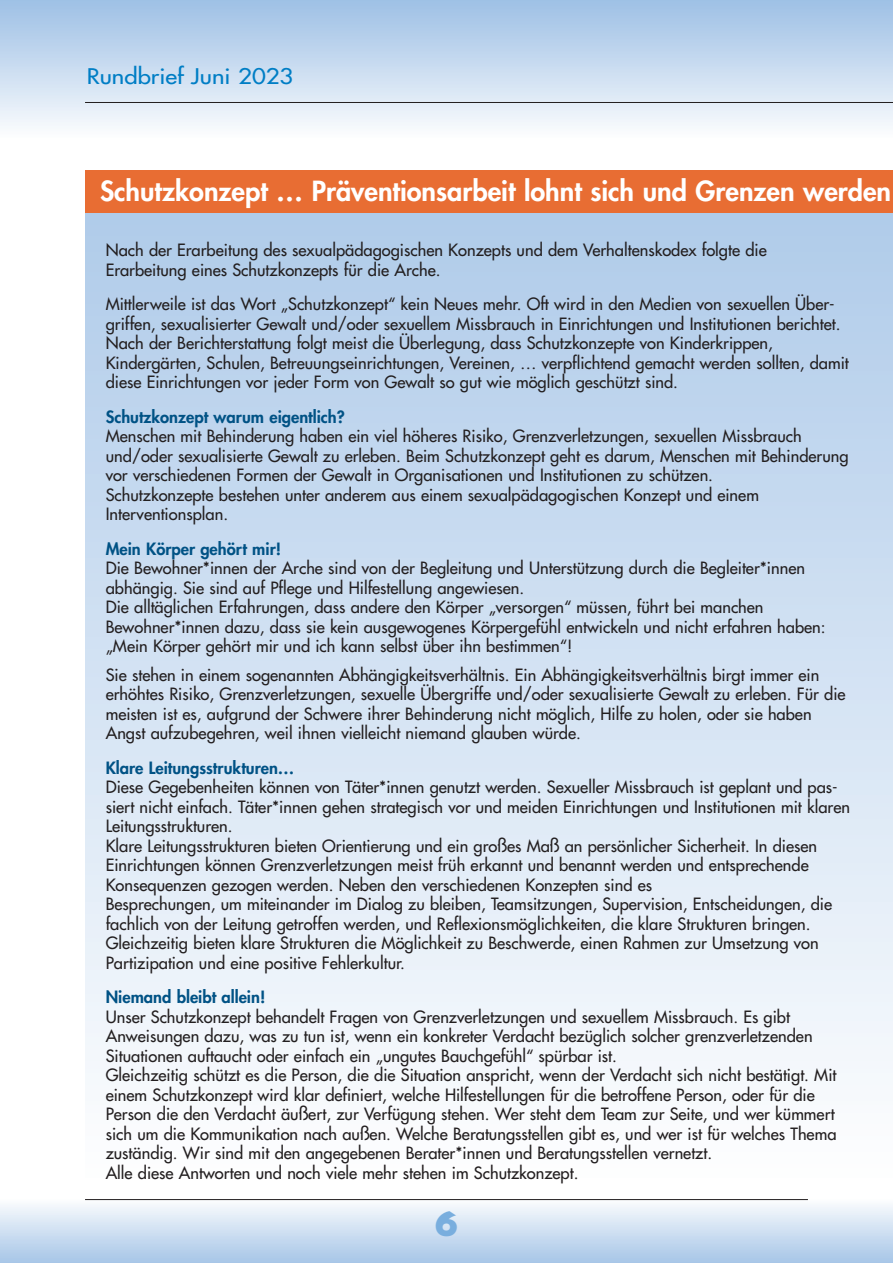
<style>
.page{position:relative;width:893px;height:1263px;background:#fff}
.page>*{position:absolute;margin:0;border:0;box-sizing:border-box;transform-origin:0 0}
.t1{font:800 36px "Gill Sans";color:#79aede}
.t2{font:800 27px "Futura Std";color:#fff}
.t3{font:500 21px "Futura Std";color:#007ec5;scale:1.14 1}
.t4{font:500 16.5px/19.5px "Futura Std";color:#231f20}
.t5{font:800 16.5px "Futura Std";color:#005285}
</style>
<div class="page">
<div style="left:0;top:0;width:893px;height:138px;background:linear-gradient(to bottom,#9cbfe5,#fbfcfe)"></div>
<div style="left:0;top:1199px;width:893px;height:64px;background:linear-gradient(to bottom,#fbfcfe,#a8c6e8)"></div>
<hr style="left:85px;top:1199px;width:723px;height:1px;background:#231f20">
<hr style="left:85px;top:102px;width:808px;height:1px;background:#231f20">
<div style="left:85px;top:170px;width:808px;height:1008px;background:linear-gradient(to bottom,#abc8e8,#fcfdfe)"></div>
<svg style="left:880px;top:1199px;width:13px;height:64px"></svg>
<div style="left:85px;top:170px;width:808px;height:43px;background:#e86d33"></div>
<p class="t3" style="left:87px;top:65px;width:183px">Rundbrief Juni 2023</p>
<h2 class="t2" style="left:100px;top:178px;width:793px">Schutzkonzept … Präventionsarbeit lohnt sich und Grenzen werden</h2>
<p class="t4" style="left:106px;top:241px;width:662px">Nach der Erarbeitung des sexualpädagogischen Konzepts und dem Verhaltenskodex folgte die<br>Erarbeitung eines Schutzkonzepts für die Arche.</p>
<p class="t4" style="left:106px;top:295px;width:745px">Mittlerweile ist das Wort „Schutzkonzept“ kein Neues mehr. Oft wird in den Medien von sexuellen Über&shy;griffen, sexualisierter Gewalt und/oder sexuellem Missbrauch in Einrichtungen und Institutionen berichtet.<br>Nach der Berichterstattung folgt meist die Überlegung, dass Schutzkonzepte von Kinderkrippen, Kindergärten, Schulen, Betreuungseinrichtungen, Vereinen, … verpflichtend gemacht werden sollten, damit diese Einrichtungen vor jeder Form von Gewalt so gut wie möglich geschützt sind.</p>
<p class="t5" style="left:106px;top:409px;width:241px">Schutzkonzept warum eigentlich?</p>
<p class="t4" style="left:106px;top:427px;width:744px">Menschen mit Behinderung haben ein viel höheres Risiko, Grenzverletzungen, sexuellen Missbrauch und/oder sexualisierte Gewalt zu erleben. Beim Schutzkonzept geht es darum, Menschen mit Behinderung vor verschiedenen Formen der Gewalt in Organisationen und Institutionen zu schützen.<br>Schutzkonzepte bestehen unter anderem aus einem sexualpädagogischen Konzept und einem Interventionsplan.</p>
<p class="t5" style="left:106px;top:541px;width:177px">Mein Körper gehört mir!</p>
<p class="t4" style="left:106px;top:559px;width:721px">Die Bewohner*innen der Arche sind von der Begleitung und Unterstützung durch die Begleiter*innen abhängig. Sie sind auf Pflege und Hilfestellung angewiesen.<br>Die alltäglichen Erfahrungen, dass andere den Körper „versorgen“ müssen, führt bei manchen Bewohner*innen dazu, dass sie kein ausgewogenes Körpergefühl entwickeln und nicht erfahren haben: „Mein Körper gehört mir und ich kann selbst über ihn bestimmen“!</p>
<p class="t4" style="left:106px;top:666px;width:741px">Sie stehen in einem sogenannten Abhängigkeitsverhältnis. Ein Abhängigkeitsverhältnis birgt immer ein erhöhtes Risiko, Grenzverletzungen, sexuelle Übergriffe und/oder sexualisierte Gewalt zu erleben. Für die meisten ist es, aufgrund der Schwere ihrer Behinderung nicht möglich, Hilfe zu holen, oder sie haben Angst aufzubegehren, weil ihnen vielleicht niemand glauben würde.</p>
<p class="t5" style="left:106px;top:760px;width:190px">Klare Leitungsstrukturen…</p>
<p class="t4" style="left:106px;top:778px;width:746px">Diese Gegebenheiten können von Täter*innen genutzt werden. Sexueller Missbrauch ist geplant und pas&shy;siert nicht einfach. Täter*innen gehen strategisch vor und meiden Einrichtungen und Institutionen mit klaren Leitungsstrukturen.<br>Klare Leitungsstrukturen bieten Orientierung und ein großes Maß an persönlicher Sicherheit. In diesen Einrichtungen können Grenzverletzungen meist früh erkannt und benannt werden und entsprechende Konsequenzen gezogen werden. Neben den verschiedenen Konzepten sind es<br>Besprechungen, um miteinander im Dialog zu bleiben, Teamsitzungen, Supervision, Entscheidungen, die fachlich von der Leitung getroffen werden, und Reflexionsmöglichkeiten, die klare Strukturen bringen.<br>Gleichzeitig bieten klare Strukturen die Möglichkeit zu Beschwerde, einen Rahmen zur Umsetzung von Partizipation und eine positive Fehlerkultur.</p>
<p class="t5" style="left:106px;top:989px;width:161px">Niemand bleibt allein!</p>
<p class="t4" style="left:106px;top:1008px;width:732px">Unser Schutzkonzept behandelt Fragen von Grenzverletzungen und sexuellem Missbrauch. Es gibt Anweisungen dazu, was zu tun ist, wenn ein konkreter Verdacht bezüglich solcher grenzverletzenden Situationen auftaucht oder einfach ein „ungutes Bauchgefühl“ spürbar ist.<br>Gleichzeitig schützt es die Person, die die Situation anspricht, wenn der Verdacht sich nicht bestätigt. Mit einem Schutzkonzept wird klar definiert, welche Hilfestellungen für die betroffene Person, oder für die Person die den Verdacht äußert, zur Verfügung stehen. Wer steht dem Team zur Seite, und wer kümmert sich um die Kommunikation nach außen. Welche Beratungsstellen gibt es, und wer ist für welches Thema zuständig. Wir sind mit den angegebenen Berater*innen und Beratungsstellen vernetzt.<br>Alle diese Antworten und noch viele mehr stehen im Schutzkonzept.</p>
<h1 class="t1" style="left:434px;top:1210px;width:26px">6</h1>
</div>
